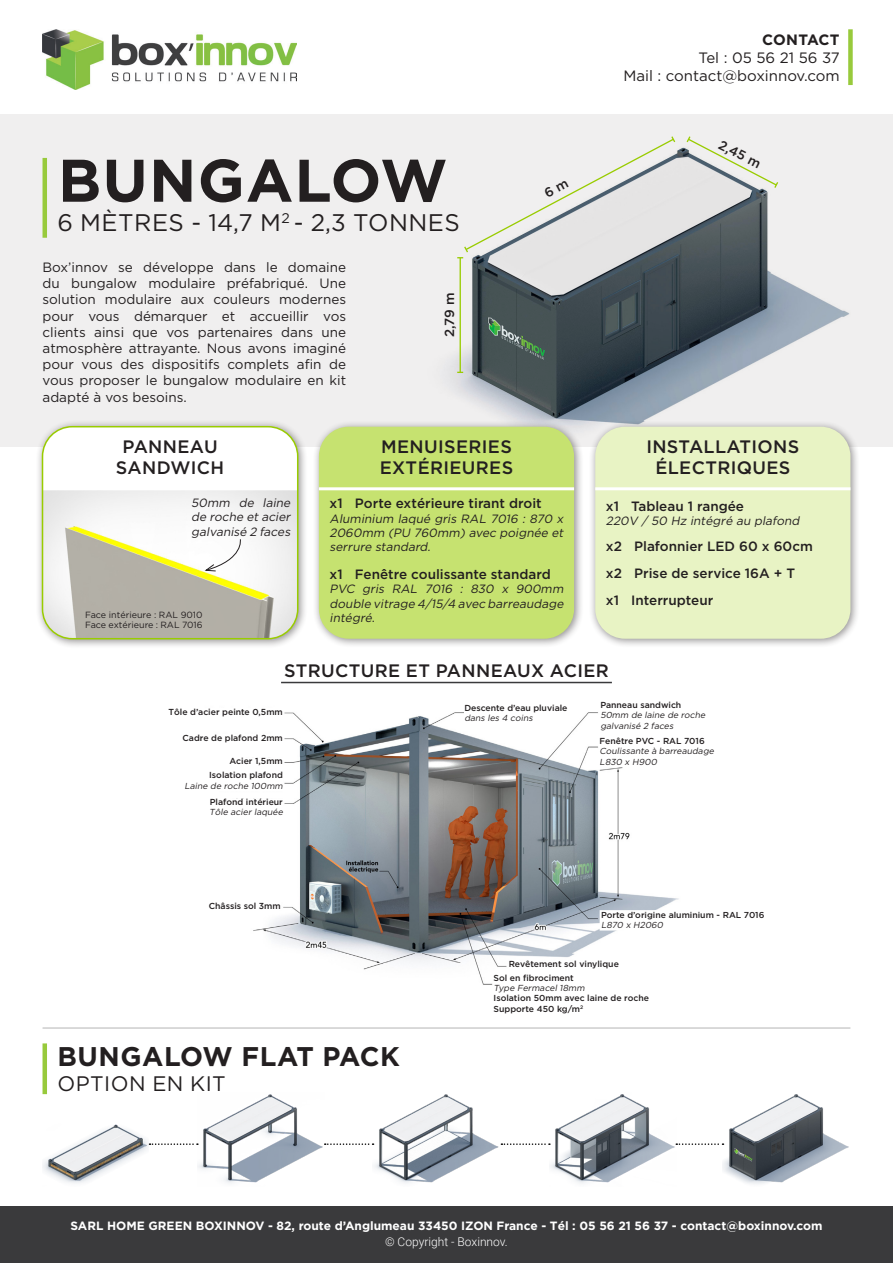
<style>
.page{position:relative;width:893px;height:1263px;background:#fff}
.page>*{position:absolute;margin:0;border:0;box-sizing:border-box;transform-origin:0 0}
.t1{font:700 60px "Gotham Pro";letter-spacing:.02em;color:#231f20}
.t2{font:700 27px "Gotham Pro";letter-spacing:.02em;color:#231f20}
.t3{font:24px "Gotham Pro";letter-spacing:.02em;color:#231f20}
.t4{font:21px "Gotham Pro";letter-spacing:.02em;color:#231f20}
.t5{font:500 18px/21.6px "Gotham Pro";letter-spacing:.02em;color:#231f20;text-align:center}
.t6{font:15px "Gotham Pro";color:#231f20}
.t7{font:700 15px "Gotham Pro";letter-spacing:.01em;color:#231f20}
.t8{font:13.5px/16.2px "Gotham Pro";color:#231f20;text-align:justify}
.t9{font:500 13.5px "Gotham Pro";color:#231f20}
.t10{font:500 13.2px "Gotham Pro";color:#231f20}
.t11{font:italic 12px/14.4px "Gotham Pro";color:#231f20;text-align:justify}
.t12{font:700 12px "Gotham Pro";color:#fff}
.t13{font:300 12px "Roboto";color:#fff}
.t14{font:9px "Gotham Pro";color:#231f20}
.t15{font:500 8.7px "Gotham Pro";color:#231f20}
.t16{font:italic 8.7px "Gotham Pro";color:#231f20}
</style>
<div class="page">
<img style="left:43px;top:29px;width:254px;height:61px">
<div style="left:848px;top:29px;width:5px;height:56px;background:#98ca3c"></div>
<div style="left:0;top:114px;width:893px;height:332px;background:#edebec"></div>
<img style="left:452px;top:147px;width:397px;height:279px">
<hr style="left:460px;top:258px;width:1px;height:114px;background:#9c0">
<svg style="left:685px;top:136px;width:94px;height:53px"></svg>
<hr style="left:43px;top:158px;width:4px;height:80px;background:#98ca3c">
<hr style="left:43px;top:1043px;width:4px;height:51px;background:#98ca3c">
<div style="left:35px;top:419px;width:273px;height:230px;background:#231f20;opacity:.5"></div>
<div style="left:43px;top:427px;width:255px;height:212px;background:#fff;border-radius:30px"></div>
<img style="left:43px;top:490px;width:255px;height:149px">
<div style="left:42px;top:426px;width:256px;height:213px;border:2px solid #9c0;border-radius:30px"></div>
<div style="left:312px;top:420px;width:272px;height:228px;background:#231f20;opacity:.5"></div>
<div style="left:319px;top:427px;width:255px;height:212px;background:#c6e270;border-radius:30px"></div>
<div style="left:588px;top:420px;width:272px;height:228px;background:#231f20;opacity:.5"></div>
<div style="left:595px;top:427px;width:255px;height:212px;background:#e8f3c4;border-radius:30px"></div>
<div style="left:0;top:1206px;width:893px;height:57px;background:#3a3a3c"></div>
<img style="left:43px;top:1124px;width:106px;height:59px">
<img style="left:197px;top:1094px;width:126px;height:89px">
<img style="left:374px;top:1094px;width:127px;height:89px">
<img style="left:550px;top:1094px;width:126px;height:90px">
<img style="left:723px;top:1094px;width:126px;height:90px">
<svg style="left:150px;top:1143px;width:48px;height:2px"></svg>
<svg style="left:325px;top:1143px;width:49px;height:2px"></svg>
<svg style="left:501px;top:1143px;width:49px;height:2px"></svg>
<svg style="left:676px;top:1143px;width:47px;height:2px"></svg>
<img style="left:236px;top:712px;width:443px;height:273px">
<div style="left:169px;top:709px;width:114px;height:6px;background:#fff"></div>
<div style="left:169px;top:734px;width:114px;height:7px;background:#fff"></div>
<div style="left:169px;top:758px;width:114px;height:6px;background:#fff"></div>
<div style="left:184px;top:772px;width:99px;height:19px;background:#fff"></div>
<div style="left:494px;top:974px;width:156px;height:38px;background:#fff"></div>
<div style="left:184px;top:799px;width:99px;height:19px;background:#fff"></div>
<div style="left:600px;top:737px;width:114px;height:29px;background:#fff"></div>
<div style="left:600px;top:701px;width:108px;height:28px;background:#fff"></div>
<div style="left:464px;top:704px;width:104px;height:17px;background:#fff"></div>
<div style="left:182px;top:902px;width:99px;height:7px;background:#fff"></div>
<div style="left:509px;top:961px;width:130px;height:7px;background:#fff"></div>
<hr style="left:319px;top:487px;width:255px;height:3px;background:#fff">
<hr style="left:595px;top:487px;width:255px;height:3px;background:#fff">
<svg style="left:204px;top:538px;width:40px;height:34px"></svg>
<div style="left:600px;top:911px;width:216px;height:19px;background:#fff"></div>
<hr style="left:43px;top:1028px;width:807px;height:1px;background:#000">
<hr style="left:281px;top:682px;width:331px;height:1px;background:#3a3a3c">
<svg style="left:457px;top:136px;width:219px;height:122px"></svg>
<p class="t1" style="left:58px;top:146px;width:391px">BUNGALOW</p>
<p class="t3" style="left:57px;top:209px;width:404px">6 MÈTRES - 14,7 M<sup>2</sup> - 2,3 TONNES</p>
<p class="t8" style="left:43px;top:259px;width:305px">Box’innov se développe dans le domaine du bungalow modulaire préfabriqué. Une solution modulaire aux couleurs modernes pour vous démarquer et accueillir vos clients ainsi que vos partenaires dans une atmosphère attrayante. Nous avons imaginé pour vous des dispositifs complets afin de vous proposer le bungalow modulaire en kit adapté à vos besoins.</p>
<p class="t10" style="left:442px;top:337px;width:46px;rotate:-90deg">2,79 m</p>
<p class="t7" style="left:762px;top:31px;width:79px">CONTACT</p>
<p class="t6" style="left:698px;top:49px;width:143px">Tel : 05 56 21 56 37</p>
<p class="t6" style="left:623px;top:67px;width:218px">Mail : contact@boxinnov.com</p>
<p class="t10" style="left:723px;top:137px;width:47px;rotate:27deg">2,45 m</p>
<p class="t5" style="left:116px;top:435px;width:110px">PANNEAU<br>SANDWICH</p>
<p class="t5" style="left:646px;top:435px;width:155px">INSTALLATIONS<br>ÉLECTRIQUES</p>
<p class="t9" style="left:330px;top:496px;width:214px">x1 Porte extérieure tirant droit</p>
<p class="t11" style="left:330px;top:511px;width:238px">Aluminium laqué gris RAL 7016 : 870 x 2060mm (PU 760mm) avec poignée et serrure standard.</p>
<p class="t5" style="left:381px;top:435px;width:132px">MENUISERIES</p>
<p class="t5" style="left:380px;top:457px;width:135px">EXTÉRIEURES</p>
<p class="t11" style="left:191px;top:495px;width:103px">50mm de laine de roche et acier galvanisé 2 faces</p>
<p class="t9" style="left:606px;top:498px;width:140px">x1 Tableau 1 rangée</p>
<p class="t11" style="left:606px;top:514px;width:197px">220V / 50 Hz intégré au plafond</p>
<p class="t9" style="left:606px;top:539px;width:208px">x2 Plafonnier LED 60 x 60cm</p>
<p class="t9" style="left:606px;top:565px;width:191px">x2 Prise de service 16A + T</p>
<p class="t9" style="left:606px;top:592px;width:109px">x1 Interrupteur</p>
<p class="t9" style="left:330px;top:566px;width:223px">x1 Fenêtre coulissante standard</p>
<p class="t11" style="left:330px;top:582px;width:238px">PVC gris RAL 7016 : 830 x 900mm double vitrage 4/15/4 avec barreaudage intégré.</p>
<p class="t14" style="left:85px;top:609px;width:119px">Face intérieure : RAL 9010</p>
<p class="t14" style="left:85px;top:620px;width:119px">Face extérieure : RAL 7016</p>
<p class="t5" style="left:284px;top:659px;width:326px">STRUCTURE ET PANNEAUX ACIER</p>
<p class="t15" style="left:169px;top:707px;width:116px">Tôle d’acier peinte 0,5mm</p>
<p class="t15" style="left:183px;top:733px;width:102px">Cadre de plafond 2mm</p>
<p class="t15" style="left:230px;top:756px;width:55px">Acier 1,5mm</p>
<p class="t15" style="left:209px;top:770px;width:75px">Isolation plafond</p>
<p class="t16" style="left:184px;top:781px;width:102px">Laine de roche 100mm</p>
<p class="t15" style="left:210px;top:797px;width:75px">Plafond intérieur</p>
<p class="t16" style="left:209px;top:807px;width:77px">Tôle acier laquée</p>
<p class="t15" style="left:209px;top:901px;width:74px">Châssis sol 3mm</p>
<p class="t2" style="left:58px;top:1040px;width:344px">BUNGALOW FLAT PACK</p>
<p class="t4" style="left:58px;top:1072px;width:170px">OPTION EN KIT</p>
<p class="t15" style="left:464px;top:703px;width:105px">Descente d’eau pluviale</p>
<p class="t16" style="left:464px;top:713px;width:72px">dans les 4 coins</p>
<p class="t15" style="left:600px;top:700px;width:82px">Panneau sandwich</p>
<p class="t16" style="left:600px;top:710px;width:108px">50mm de laine de roche</p>
<p class="t16" style="left:600px;top:721px;width:76px">galvanisé 2 faces</p>
<p class="t15" style="left:600px;top:736px;width:107px">Fenêtre PVC - RAL 7016</p>
<p class="t16" style="left:600px;top:746px;width:117px">Coulissante à barreaudage</p>
<p class="t16" style="left:600px;top:757px;width:60px">L830 x H900</p>
<p class="t15" style="left:601px;top:910px;width:165px">Porte d’origine aluminium - RAL 7016</p>
<p class="t16" style="left:601px;top:920px;width:65px">L870 x H2060</p>
<p class="t15" style="left:509px;top:959px;width:112px">Revêtement sol vinylique</p>
<p class="t15" style="left:494px;top:972px;width:82px">Sol en fibrociment</p>
<p class="t16" style="left:494px;top:983px;width:94px">Type Fermacel 18mm</p>
<p class="t15" style="left:494px;top:993px;width:157px">Isolation 50mm avec laine de roche</p>
<p class="t15" style="left:494px;top:1004px;width:91px">Supporte 450 kg/m<sup>2</sup></p>
<p class="t12" style="left:70px;top:1218px;width:753px">SARL HOME GREEN BOXINNOV - 82, route d’Anglumeau 33450 IZON France - Tél : 05 56 21 56 37 - contact@boxinnov.com</p>
<p class="t13" style="left:385px;top:1233px;width:124px">© Copyright - Boxinnov.</p>
</div>
